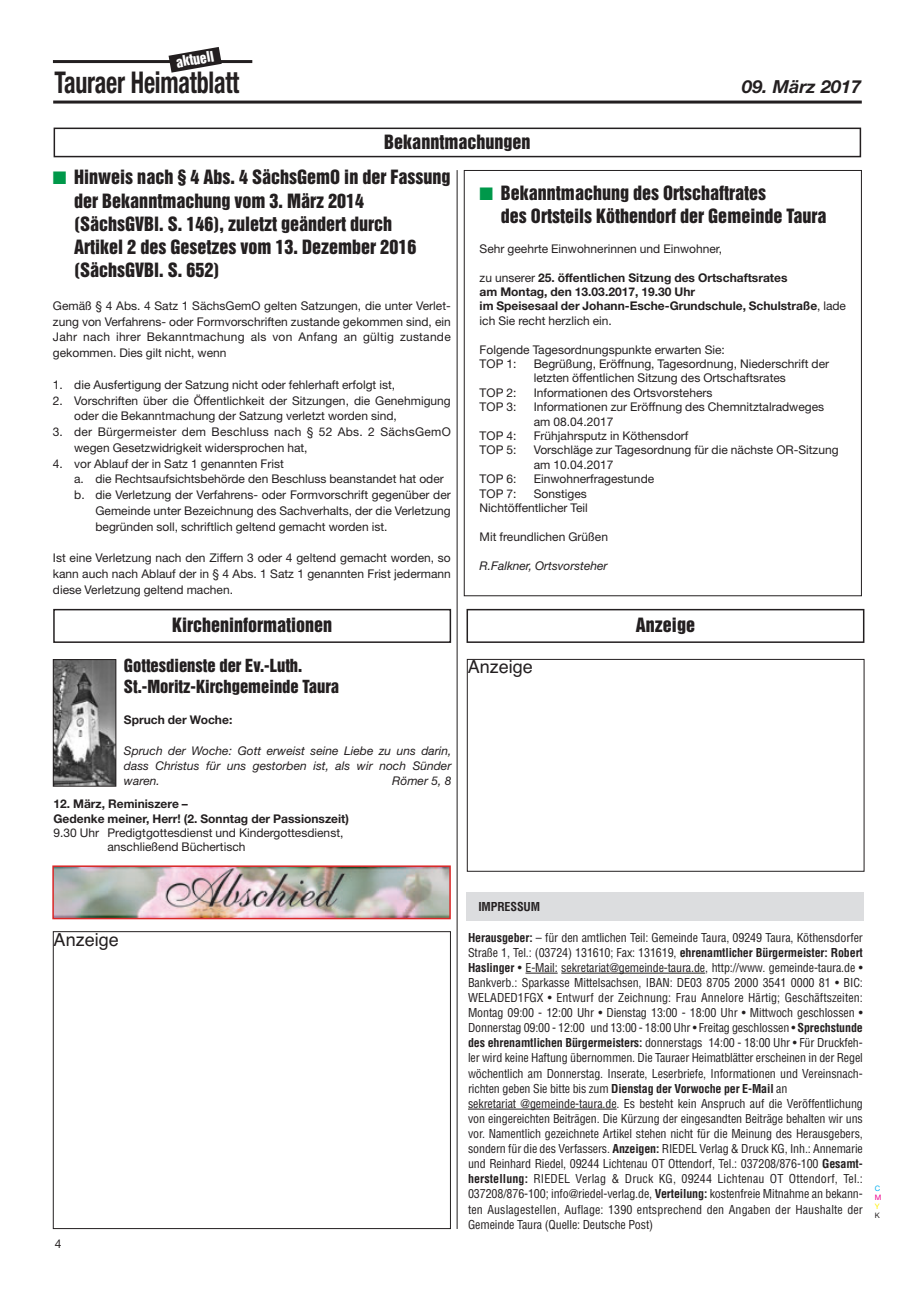
<style>
.page{position:relative;width:915px;height:1297px;background:#fff}
.page>*{position:absolute;margin:0;border:0;box-sizing:border-box;transform-origin:0 0}
.t1{font:700 condensed 30px "Helvetica Neue";letter-spacing:-.01em;color:#231f20;scale:.8 1}
.t2{font:18px/23.1px "Helvetica Inserat";color:#231f20}
.t3{font:18px "Helvetica";color:#231f20}
.t4{font:italic 700 18px "Helvetica Neue";color:#231f20}
.t5{font:16.5px/20.7px "Helvetica Inserat";color:#231f20}
.t6{font:13.5px "Helvetica Inserat";color:#fff}
.t7{font:condensed 12px/15.1px "Helvetica";letter-spacing:-.01em;color:#231f20}
.t8{font:12px/14.4px "Helvetica Neue";color:#231f20}
.t9{font:700 12px/14.4px "Helvetica Neue";color:#231f20}
.t10{font:italic 12px/15.3px "Helvetica Neue";color:#231f20;text-align:justify}
.t11{font:12px/15.8px "Helvetica Neue";letter-spacing:.02em;color:#231f20}
.t12{font:700 condensed 12px "Helvetica";letter-spacing:-.01em;color:#231f20}
.t13{font:7.5px "Helvetica Neue";color:#00aeef}
.t14{font:7.5px "Helvetica Neue";color:#ed028c}
.t15{font:7.5px "Helvetica Neue";color:#fff101}
.t16{font:7.5px "Helvetica Neue";color:#231f20}
.s1{color:#00984a}
.s2{font-weight:400}
.s3{font-weight:700}
</style>
<div class="page">
<hr style="left:53px;top:101px;width:808px;height:3px;background:#231f20">
<hr style="left:53px;top:60px;width:199px;height:3px;background:#231f20">
<svg style="left:168px;top:47px;width:54px;height:26px"></svg>
<div style="left:54px;top:128px;width:806px;height:29px;border:2px solid #231f20"></div>
<hr style="left:456px;top:170px;width:1px;height:1059px;background:#231f20">
<div style="left:466px;top:892px;width:398px;height:29px;background:#dcdddf"></div>
<hr style="left:525px;top:973px;width:32px;height:1px;background:#231f20">
<hr style="left:561px;top:973px;width:144px;height:1px;background:#231f20">
<hr style="left:468px;top:1109px;width:148px;height:1px;background:#231f20">
<div style="left:53px;top:609px;width:398px;height:34px;border:2px solid #231f20"></div>
<img style="left:55px;top:661px;width:59px;height:124px">
<div style="left:53px;top:659px;width:63px;height:128px;border:1px solid #231f20"></div>
<div style="left:467px;top:659px;width:397px;height:213px;border:1px solid #231f20"></div>
<div style="left:53px;top:931px;width:397px;height:298px;border:1px solid #231f20"></div>
<img style="left:55px;top:868px;width:392px;height:48px">
<div style="left:52px;top:865px;width:398px;height:54px;border:2px solid #da2626"></div>
<div style="left:466px;top:609px;width:398px;height:34px;border:2px solid #231f20"></div>
<p class="t6" style="left:175px;top:57px;width:40px;rotate:-10deg">aktuell</p>
<h1 class="t1" style="left:54px;top:72px;width:232px">Tauraer Heimatblatt</h1>
<h2 class="t4" style="left:742px;top:80px;width:120px">09. März 2017</h2>
<h2 class="t2" style="left:384px;top:131px;width:148px">Bekanntmachungen</h2>
<h2 class="t2" style="left:74px;top:167px;width:377px;text-indent:-21px"><span class="s1">■</span> Hinweis nach § 4 Abs. 4 SächsGemO in der Fassung der Bekanntmachung vom 3. März 2014 (SächsGVBl. S. 146), zuletzt geändert durch<br>Artikel 2 des Gesetzes vom 13. Dezember 2016 (SächsGVBl. S. 652)</h2>
<p class="t8" style="left:53px;top:299px;width:399px;line-height:15.8px;text-align:justify">Gemäß § 4 Abs. 4 Satz 1 SächsGemO gelten Satzungen, die unter Verlet&shy;zung von Verfahrens- oder Formvorschriften zustande gekommen sind, ein Jahr nach ihrer Bekanntmachung als von Anfang an gültig zustande gekommen. Dies gilt nicht, wenn</p>
<p class="t8" style="left:53px;top:378px;width:343px">1. die Ausfertigung der Satzung nicht oder fehlerhaft erfolgt ist,</p>
<p class="t8" style="left:74px;top:394px;width:378px;line-height:15.8px;text-indent:-21px">2. Vorschriften über die Öffentlichkeit der Sitzungen, die Genehmigung oder die Bekanntmachung der Satzung verletzt worden sind,</p>
<p class="t11" style="left:74px;top:425px;width:378px;text-indent:-21px">3. der Bürgermeister dem Beschluss nach § 52 Abs. 2 SächsGemO wegen Gesetzwidrigkeit widersprochen hat,</p>
<p class="t8" style="left:53px;top:457px;width:232px">4. vor Ablauf der in Satz 1 genannten Frist</p>
<p class="t8" style="left:74px;top:473px;width:371px">a. die Rechtsaufsichtsbehörde den Beschluss beanstandet hat oder</p>
<p class="t8" style="left:74px;top:489px;width:378px">b. die Verletzung der Verfahrens- oder Formvorschrift gegenüber der</p>
<p class="t8" style="left:95px;top:505px;width:357px">Gemeinde unter Bezeichnung des Sachverhalts, der die Verletzung</p>
<p class="t8" style="left:95px;top:520px;width:293px">begründen soll, schriftlich geltend gemacht worden ist.</p>
<p class="t8" style="left:53px;top:551px;width:399px;line-height:15.8px;text-align:justify">Ist eine Verletzung nach den Ziffern 3 oder 4 geltend gemacht worden, so kann auch nach Ablauf der in § 4 Abs. 1 Satz 1 genannten Frist jedermann diese Verletzung geltend machen.</p>
<h2 class="t2" style="left:172px;top:614px;width:162px">Kircheninformationen</h2>
<h3 class="t5" style="left:124px;top:656px;width:216px">Gottesdienste der Ev.-Luth.<br>St.-Moritz-Kirchgemeinde Taura</h3>
<p class="t9" style="left:124px;top:714px;width:110px">Spruch der Woche:</p>
<p class="t10" style="left:124px;top:744px;width:329px">Spruch der Woche: Gott erweist seine Liebe zu uns darin, dass Christus für uns gestorben ist, als wir noch Sünder waren.</p>
<p class="t10" style="left:392px;top:774px;width:61px">Römer 5, 8</p>
<p class="t9" style="left:53px;top:798px;width:297px">12. März, Reminiszere –<br>Gedenke meiner, Herr! (2. Sonntag der Passionszeit)</p>
<p class="t8" style="left:107px;top:827px;width:237px;text-indent:-54px">9.30 Uhr Predigtgottesdienst und Kindergottesdienst, anschließend Büchertisch</p>
<h2 class="t2" style="left:500px;top:183px;width:327px;line-height:22.4px;text-indent:-21px"><span class="s1">■</span> Bekanntmachung des Ortschaftrates<br>des Ortsteils Köthendorf der Gemeinde Taura</h2>
<p class="t8" style="left:479px;top:242px;width:244px">Sehr geehrte Einwohnerinnen und Einwohner,</p>
<p class="t9" style="left:479px;top:271px;width:368px"><span class="s2">zu unserer</span> 25. öffentlichen Sitzung des Ortschaftsrates<br>am Montag, den 13.03.2017, 19.30 Uhr<br>im Speisesaal der Johann-Esche-Grundschule, Schulstraße<span class="s2">, lade ich Sie recht herzlich ein.</span></p>
<p class="t8" style="left:479px;top:343px;width:247px">Folgende Tagesordnungspunkte erwarten Sie:<br>TOP 1:</p>
<p class="t8" style="left:533px;top:358px;width:297px">Begrüßung, Eröffnung, Tagesordnung, Niederschrift der letzten öffentlichen Sitzung des Ortschaftsrates</p>
<p class="t8" style="left:479px;top:386px;width:38px">TOP 2:</p>
<p class="t8" style="left:533px;top:386px;width:180px">Informationen des Ortsvorstehers</p>
<p class="t8" style="left:479px;top:401px;width:38px">TOP 3:</p>
<p class="t8" style="left:533px;top:401px;width:292px">Informationen zur Eröffnung des Chemnitztalradweges am 08.04.2017</p>
<p class="t8" style="left:479px;top:430px;width:38px">TOP 4:</p>
<p class="t8" style="left:533px;top:430px;width:156px">Frühjahrsputz in Köthensdorf</p>
<p class="t8" style="left:479px;top:444px;width:38px">TOP 5:</p>
<p class="t8" style="left:533px;top:444px;width:306px">Vorschläge zur Tagesordnung für die nächste OR-Sitzung am 10.04.2017</p>
<p class="t8" style="left:479px;top:473px;width:38px">TOP 6:</p>
<p class="t8" style="left:533px;top:473px;width:122px">Einwohnerfragestunde</p>
<p class="t8" style="left:479px;top:487px;width:38px">TOP 7:</p>
<p class="t8" style="left:479px;top:487px;width:110px;text-align:right">Sonstiges<br>Nichtöffentlicher Teil</p>
<p class="t8" style="left:479px;top:530px;width:130px">Mit freundlichen Grüßen</p>
<p class="t10" style="left:479px;top:559px;width:129px">R.Falkner, Ortsvorsteher</p>
<h2 class="t3" style="left:467px;top:660px;width:67px">Anzeige</h2>
<h2 class="t2" style="left:635px;top:614px;width:61px">Anzeige</h2>
<h2 class="t3" style="left:54px;top:933px;width:67px">Anzeige</h2>
<p class="t8" style="left:55px;top:1237px;width:8px">4</p>
<p class="t12" style="left:478px;top:902px;width:63px">IMPRESSUM</p>
<p class="t7" style="left:468px;top:931px;width:396px"><span class="s3">Herausgeber:</span> – für den amtlichen Teil: Gemeinde Taura, 09249 Taura, Köthensdorfer Straße 1, Tel.: (03724) 131610; Fax: 131619, <span class="s3">ehrenamtlicher Bürgermeister: Robert Haslinger</span> • E-Mail: sekretariat@gemeinde-taura.de, http://www. gemeinde-taura.de • Bankverb.: Sparkasse Mittelsachsen, IBAN: DE03 8705 2000 3541 0000 81 • BIC:<br>WELADED1FGX • Entwurf der Zeichnung: Frau Annelore Härtig; Geschäftszeiten:<br>Montag 09:00 - 12:00 Uhr • Dienstag 13:00 - 18:00 Uhr • Mittwoch geschlossen • Donnerstag 09:00 - 12:00 und 13:00 - 18:00 Uhr • Freitag geschlossen • <span class="s3">Sprechstunde des ehrenamtlichen Bürgermeisters:</span> donnerstags 14:00 - 18:00 Uhr • Für Druckfeh&shy;ler wird keine Haftung übernommen. Die Tauraer Heimatblätter erscheinen in der Regel wöchentlich am Donnerstag. Inserate, Leserbriefe, Informationen und Vereinsnach&shy;richten geben Sie bitte bis zum <span class="s3">Dienstag der Vorwoche per E-Mail</span> an<br>sekretariat @gemeinde-taura.de. Es besteht kein Anspruch auf die Veröffentlichung von eingereichten Beiträgen. Die Kürzung der eingesandten Beiträge behalten wir uns vor. Namentlich gezeichnete Artikel stehen nicht für die Meinung des Herausgebers, sondern für die des Verfassers. <span class="s3">Anzeigen:</span> RIEDEL Verlag &amp; Druck KG, Inh.: Annemarie und Reinhard Riedel, 09244 Lichtenau OT Ottendorf, Tel.: 037208/876-100 <span class="s3">Gesamt - herstellung:</span> RIEDEL Verlag &amp; Druck KG, 09244 Lichtenau OT Ottendorf, Tel.:<br>037208/876-100; info@riedel-verlag.de, <span class="s3">Verteilung:</span> kostenfreie Mitnahme an bekann&shy;ten Auslagestellen, Auflage: 1390 entsprechend den Angaben der Haushalte der Gemeinde Taura (Quelle: Deutsche Post)</p>
<p class="t13" style="left:874px;top:1185px;width:7px">C</p>
<p class="t14" style="left:874px;top:1194px;width:8px">M</p>
<p class="t15" style="left:874px;top:1203px;width:6px">Y</p>
<p class="t16" style="left:874px;top:1212px;width:7px">K</p>
</div>
